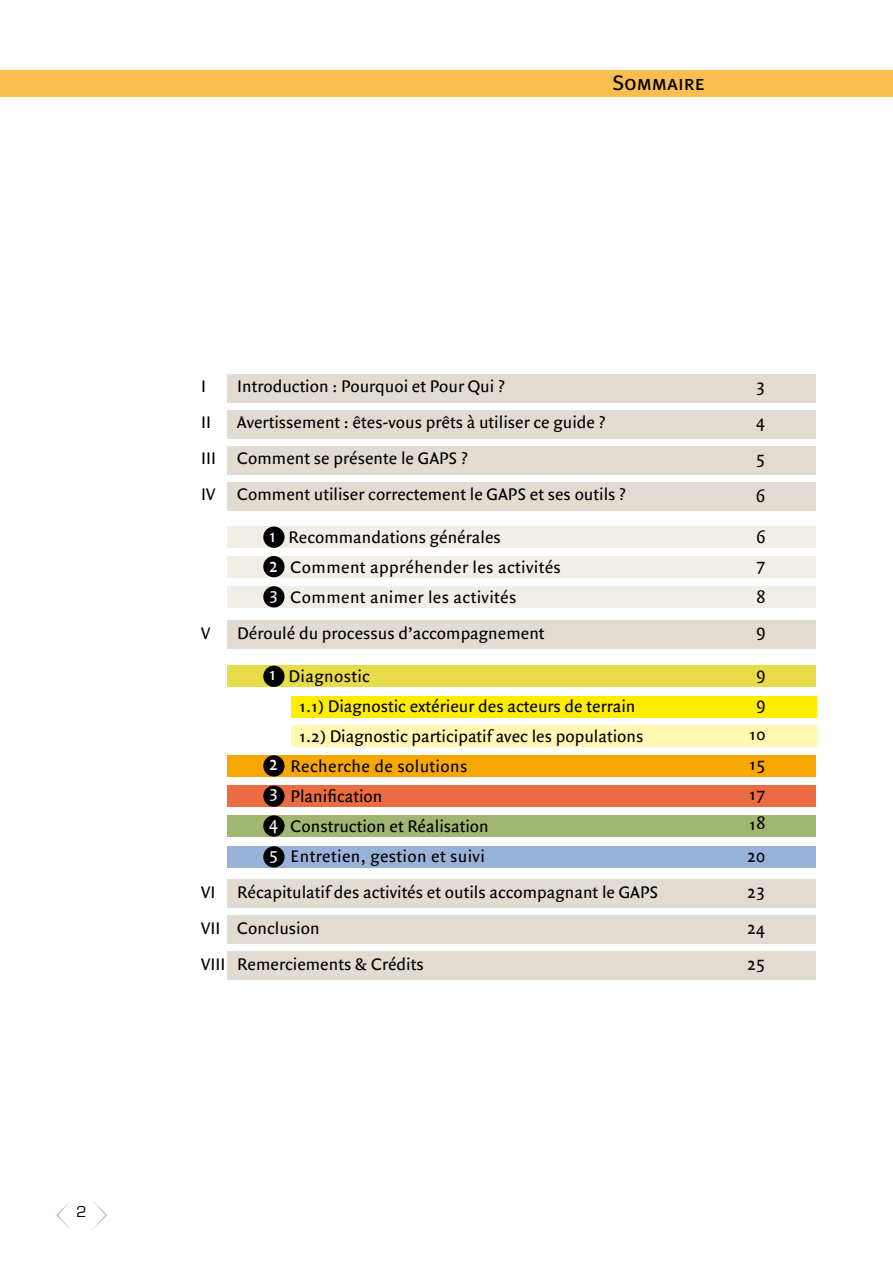
<style>
.page{position:relative;width:893px;height:1263px;background:#fff}
.page>*{position:absolute;margin:0;border:0;box-sizing:border-box;transform-origin:0 0}
.t1{font:21px "Meta Plus Book Caps";color:#000}
.t2{font:19.8px "Quadraat Sans";color:#000;scale:.91 1}
.t3{font:18px "Quadraat Sans";color:#000}
.t4{font:18px "Quadraat Sans";letter-spacing:.02em;color:#000}
.t5{font:16.5px "Eurostile";color:#000}
.s1{font-size:19.8px;color:#fff}
.s2{font-size:21.75px;color:#fff}
.s3{font-size:18px}
</style>
<div class="page">
<svg style="left:93px;top:1201px;width:14px;height:28px"></svg>
<svg style="left:56px;top:1201px;width:15px;height:29px"></svg>
<div style="left:227px;top:374px;width:589px;height:28px;background:#e2dbd1"></div>
<div style="left:227px;top:879px;width:589px;height:28px;background:#e2dbd1"></div>
<div style="left:227px;top:621px;width:589px;height:28px;background:#e2dbd1"></div>
<div style="left:227px;top:410px;width:589px;height:28px;background:#e2dbd1"></div>
<div style="left:227px;top:915px;width:589px;height:28px;background:#e2dbd1"></div>
<div style="left:227px;top:446px;width:589px;height:28px;background:#e2dbd1"></div>
<div style="left:227px;top:951px;width:589px;height:28px;background:#e2dbd1"></div>
<div style="left:227px;top:482px;width:589px;height:28px;background:#e2dbd1"></div>
<div style="left:227px;top:666px;width:589px;height:21px;background:#e7db49"></div>
<div style="left:291px;top:696px;width:525px;height:22px;background:#ffed00"></div>
<div style="left:291px;top:725px;width:525px;height:21px;background:#fff7b2"></div>
<div style="left:227px;top:526px;width:589px;height:22px;background:#f1ede7"></div>
<div style="left:227px;top:755px;width:589px;height:21px;background:#f7a800"></div>
<div style="left:227px;top:556px;width:589px;height:21px;background:#f1ede7"></div>
<div style="left:227px;top:785px;width:589px;height:22px;background:#eb6b42"></div>
<div style="left:227px;top:586px;width:589px;height:21px;background:#f1ede7"></div>
<div style="left:227px;top:815px;width:589px;height:22px;background:#a1b670"></div>
<div style="left:227px;top:846px;width:589px;height:21px;background:#98b2d9"></div>
<div style="left:0;top:70px;width:893px;height:27px;background:#fabe50"></div>
<div style="left:263px;top:815px;width:22px;height:22px;background:#000;border-radius:50%"></div>
<div style="left:263px;top:846px;width:22px;height:21px;background:#000;border-radius:50%"></div>
<div style="left:263px;top:666px;width:22px;height:21px;background:#000;border-radius:50%"></div>
<div style="left:263px;top:526px;width:22px;height:22px;background:#000;border-radius:50%"></div>
<div style="left:263px;top:755px;width:22px;height:21px;background:#000;border-radius:50%"></div>
<div style="left:263px;top:556px;width:22px;height:21px;background:#000;border-radius:50%"></div>
<div style="left:263px;top:785px;width:22px;height:22px;background:#000;border-radius:50%"></div>
<div style="left:263px;top:586px;width:22px;height:21px;background:#000;border-radius:50%"></div>
<p class="t5" style="left:77px;top:1202px;width:12px">2</p>
<p class="t1" style="left:612px;top:70px;width:94px">Sommaire</p>
<p class="t3" style="left:201px;top:376px;width:6px">I</p>
<p class="t3" style="left:237px;top:376px;width:269px">Introduction : Pourquoi et Pour Qui ?</p>
<p class="t3" style="left:756px;top:375px;width:10px">3</p>
<p class="t3" style="left:201px;top:412px;width:11px">II</p>
<p class="t3" style="left:237px;top:412px;width:370px">Avertissement : êtes-vous prêts à utiliser ce guide ?</p>
<p class="t3" style="left:756px;top:411px;width:10px">4</p>
<p class="t3" style="left:201px;top:448px;width:268px">III Comment se présente le GAPS ?</p>
<p class="t3" style="left:756px;top:447px;width:10px">5</p>
<p class="t3" style="left:201px;top:484px;width:426px">IV Comment utiliser correctement le GAPS et ses outils ?</p>
<p class="t3" style="left:756px;top:486px;width:10px">6</p>
<p class="t3" style="left:269px;top:527px;width:233px"><span class="s1">1</span> Recommandations générales</p>
<p class="t3" style="left:756px;top:527px;width:10px">6</p>
<p class="t4" style="left:269px;top:557px;width:293px"><span class="s2">2</span> Comment appréhender les activités</p>
<p class="t3" style="left:756px;top:554px;width:10px">7</p>
<p class="t4" style="left:269px;top:587px;width:249px"><sup>3</sup> Comment animer les activités</p>
<p class="t3" style="left:756px;top:587px;width:10px">8</p>
<p class="t3" style="left:201px;top:623px;width:11px">V</p>
<p class="t3" style="left:237px;top:623px;width:309px">Déroulé du processus d’accompagnement</p>
<p class="t3" style="left:756px;top:620px;width:10px">9</p>
<p class="t4" style="left:269px;top:666px;width:102px"><span class="s1">1</span> Diagnostic</p>
<p class="t3" style="left:756px;top:663px;width:10px">9</p>
<p class="t3" style="left:299px;top:696px;width:338px">1.1) Diagnostic extérieur des acteurs de terrain</p>
<p class="t3" style="left:756px;top:693px;width:10px">9</p>
<p class="t3" style="left:299px;top:726px;width:346px">1.2) Diagnostic participatif avec les populations</p>
<p class="t3" style="left:749px;top:724px;width:18px">10</p>
<p class="t4" style="left:269px;top:756px;width:200px"><span class="s2">2</span> Recherche de solutions</p>
<p class="t3" style="left:749px;top:753px;width:18px">15</p>
<p class="t3" style="left:269px;top:786px;width:115px"><sup>3</sup> Planification</p>
<p class="t3" style="left:749px;top:783px;width:18px">17</p>
<p class="t3" style="left:269px;top:816px;width:221px"><sup>4</sup> Construction et Réalisation</p>
<p class="t3" style="left:749px;top:813px;width:18px">18</p>
<p class="t4" style="left:269px;top:846px;width:217px"><sup>5</sup> Entretien, gestion et suivi</p>
<p class="t2" style="left:747px;top:844px;width:21px">20</p>
<p class="t3" style="left:201px;top:882px;width:458px">VI Récapitulatif des activités et outils accompagnant le GAPS</p>
<p class="t2" style="left:747px;top:880px;width:21px">2<span class="s3">3</span></p>
<p class="t3" style="left:201px;top:918px;width:120px">VII Conclusion</p>
<p class="t2" style="left:747px;top:916px;width:21px">2<span class="s3">4</span></p>
<p class="t3" style="left:201px;top:954px;width:224px">VIII Remerciements &amp; Crédits</p>
<p class="t2" style="left:747px;top:952px;width:21px">2<span class="s3">5</span></p>
</div>
